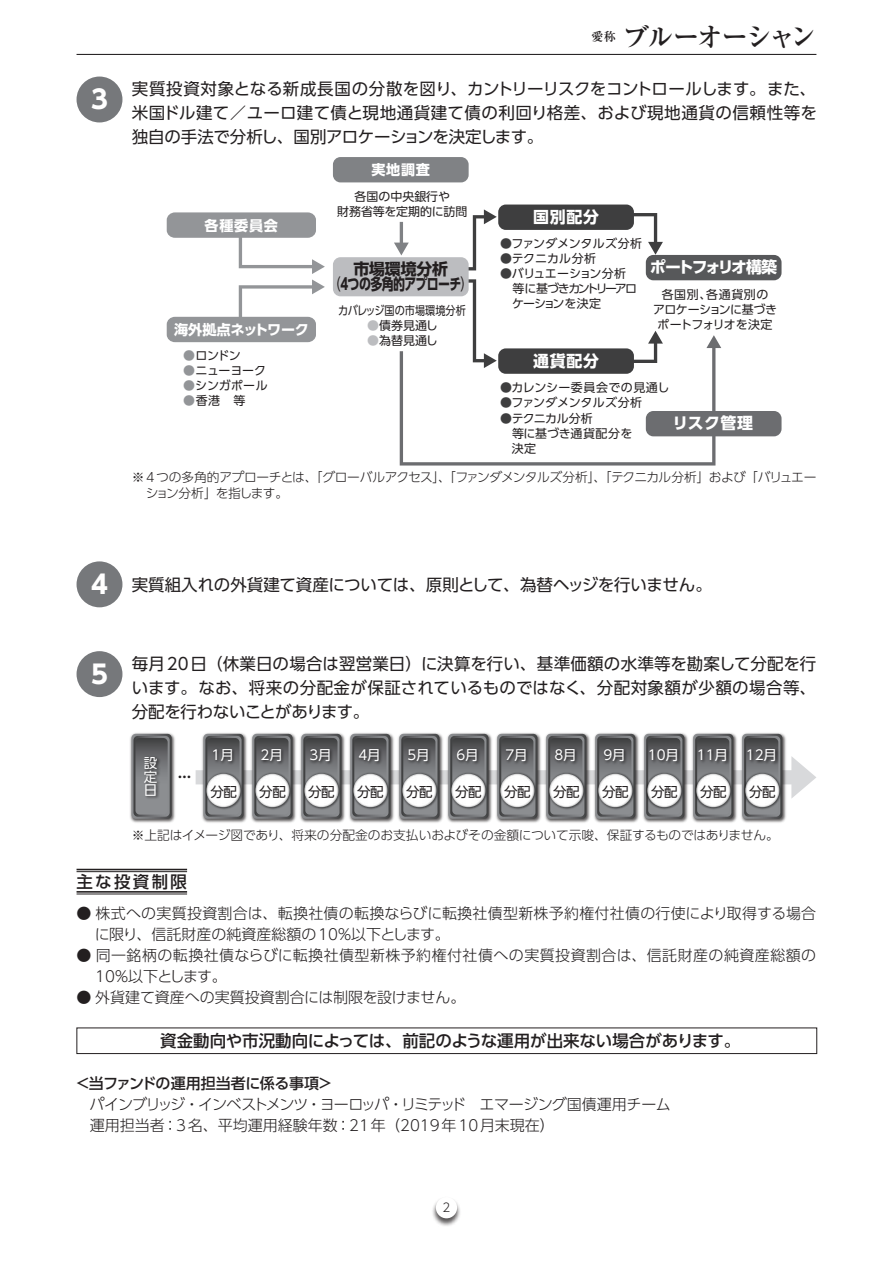
<style>
.page{position:relative;width:893px;height:1263px;background:#fff}
.page>*{position:absolute;margin:0;border:0;box-sizing:border-box;transform-origin:0 0}
.t1{font:700 27px "Ryumin Pro";letter-spacing:-.125em;color:#231f20}
.t2{font:700 25.5px "UD Shin Go Pro";color:#fff}
.t3{font:16.5px/24px "UD Shin Go Pro";letter-spacing:-.005em;color:#231f20;text-align:justify}
.t4{font:500 16.5px "UD Shin Go Pro";color:#231f20}
.t5{font:700 15.9px/15px "UD Shin Go Pro";letter-spacing:-.05em;color:#231f20;text-align:center}
.t6{font:700 15.9px "UD Shin Go Pro";letter-spacing:-.01em;color:#fff}
.t7{font:700 15.9px "UD Shin Go Pro";letter-spacing:-.14em;color:#fff}
.t8{font:300 15px/21px "UD Shin Go Pro";color:#231f20}
.t9{font:300 15px/21px "UD Shin Go Pro";letter-spacing:-.02em;color:#231f20}
.t10{font:300 15px/21px "UD Shin Go Pro";letter-spacing:.03em;color:#231f20}
.t11{font:500 15px "UD Shin Go Pro";letter-spacing:-.025em;color:#231f20}
.t12{font:700 14.1px "UD Shin Go Pro";letter-spacing:-.02em;color:#fff}
.t13{font:700 14.1px "UD Shin Go Pro";color:#fff}
.t14{font:13.5px/13.4px "UD Shin Go Pro";letter-spacing:-.005em;color:#fff;text-align:justify}
.t15{font:13.5px "UD Shin Go Pro";letter-spacing:-.035em;color:#231f20}
.t16{font:700 13.5px "UD Shin Go Pro";color:#231f20}
.t17{font:300 12.75px/16.6px "UD Shin Go Pro";letter-spacing:-.03em;color:#231f20}
.t18{font:12px/15px "UD Shin Go Pro";letter-spacing:-.005em;color:#231f20;text-align:center}
.t19{font:12px/15px "UD Shin Go Pro";letter-spacing:-.025em;color:#231f20;text-align:center}
.t20{font:12px "UD Shin Go Pro";letter-spacing:-.045em;color:#231f20}
.t21{font:12px "UD Shin Go Pro";letter-spacing:.035em;color:#231f20}
.t22{font:12px "UD Shin Go Pro";letter-spacing:-.005em;color:#231f20;scale:.85 1}
.t23{font:12px "UD Shin Go Pro";letter-spacing:-.125em;color:#231f20}
.t24{font:12px "UD Shin Go Pro";letter-spacing:-.085em;color:#231f20}
.t25{font:700 12px "Ryumin Pro";color:#231f20}
.t26{font:300 12px "UD Shin Go Pro";color:#231f20}
.s1{color:#939598}
.s2{font-weight:400}
.s3{color:#bcbdc0}
.s4{color:#3e3e3f}
</style>
<div class="page">
<svg style="left:394px;top:222px;width:15px;height:33px"></svg>
<svg style="left:239px;top:238px;width:86px;height:80px"></svg>
<svg style="left:469px;top:209px;width:28px;height:61px"></svg>
<svg style="left:633px;top:213px;width:30px;height:42px"></svg>
<svg style="left:400px;top:279px;width:321px;height:186px"></svg>
<div style="left:167px;top:212px;width:149px;height:26px;background:#939598;border-radius:8px"></div>
<div style="left:167px;top:317px;width:149px;height:25px;background:#939598;border-radius:8px"></div>
<div style="left:333px;top:157px;width:136px;height:25px;background:#808285;border-radius:8px"></div>
<div style="left:333px;top:257px;width:136px;height:39px;background:#bcbdc0;border-radius:8px"></div>
<div style="left:646px;top:255px;width:135px;height:25px;background:#57585a;border-radius:8px"></div>
<div style="left:646px;top:411px;width:135px;height:25px;background:#6c6d70;border-radius:8px"></div>
<div style="left:498px;top:205px;width:136px;height:25px;background:#3e3e3f;border-radius:8px"></div>
<div style="left:498px;top:348px;width:136px;height:26px;background:#3e3e3f;border-radius:8px"></div>
<img style="left:203px;top:733px;width:435px;height:90px">
<img style="left:644px;top:733px;width:43px;height:90px">
<img style="left:693px;top:733px;width:43px;height:90px">
<img style="left:742px;top:733px;width:43px;height:90px">
<svg style="left:196px;top:734px;width:620px;height:85px"></svg>
<img style="left:743px;top:772px;width:39px;height:38px">
<div style="left:745px;top:774px;width:34px;height:33px;background:#fff;border-radius:50%"></div>
<img style="left:743px;top:745px;width:39px;height:25px">
<img style="left:130px;top:733px;width:45px;height:90px">
<svg style="left:131px;top:734px;width:41px;height:85px;background:#707173"></svg>
<img style="left:141px;top:754px;width:22px;height:48px">
<hr style="left:77px;top:891px;width:110px;height:2px;background:#231f20">
<hr style="left:77px;top:894px;width:110px;height:1px;background:#231f20">
<hr style="left:77px;top:869px;width:110px;height:1px;background:#231f20">
<hr style="left:77px;top:871px;width:110px;height:1px;background:#231f20">
<div style="left:77px;top:1027px;width:740px;height:27px;border:1px solid #231f20"></div>
<div style="left:77px;top:77px;width:45px;height:45px;background:#76787b;border-radius:50%"></div>
<div style="left:77px;top:561px;width:45px;height:46px;background:#76787b;border-radius:50%"></div>
<div style="left:77px;top:651px;width:45px;height:46px;background:#76787b;border-radius:50%"></div>
<hr style="left:77px;top:54px;width:739px;height:1px;background:#231f20">
<div style="left:431px;top:1197px;width:31px;height:30px;background:#231f20;opacity:.75"></div>
<div style="left:436px;top:1197px;width:21px;height:21px;background:#fff;border-radius:50%"></div>
<h2 class="t2" style="left:91px;top:79px;width:18px">3</h2>
<p class="t25" style="left:591px;top:27px;width:26px">愛称</p>
<h1 class="t1" style="left:622px;top:16px;width:195px">ブルーオーシャン</h1>
<p class="t3" style="left:132px;top:77px;width:686px">実質投資対象となる新成長国の分散を図り、カントリーリスクをコントロールします。また、米国ドル建て／ユーロ建て債と現地通貨建て債の利回り格差、および現地通貨の信頼性等を独自の手法で分析し、国別アロケーションを決定します。</p>
<p class="t13" style="left:205px;top:214px;width:75px">各種委員会</p>
<p class="t12" style="left:174px;top:318px;width:136px">海外拠点ネットワーク</p>
<p class="t18" style="left:183px;top:347px;width:59px"><span class="s1">●</span>ロンドン</p>
<p class="t18" style="left:183px;top:362px;width:84px"><span class="s1">●</span>ニューヨーク</p>
<p class="t18" style="left:183px;top:377px;width:86px"><span class="s1">●</span>シンガポール</p>
<p class="t18" style="left:183px;top:393px;width:64px"><span class="s1">●</span>香港　等</p>
<p class="t13" style="left:371px;top:158px;width:60px">実地調査</p>
<p class="t18" style="left:337px;top:188px;width:132px">各国の中央銀行や<br>財務省等を定期的に訪問</p>
<p class="t5" style="left:329px;top:261px;width:145px">市場環境分析<br><span class="s2">（</span>4つの多角的アプローチ<span class="s2">）</span></p>
<p class="t22" style="left:338px;top:301px;width:152px">カバレッジ国の市場環境分析</p>
<p class="t18" style="left:367px;top:318px;width:72px"><span class="s3">●</span>債券見通し</p>
<p class="t18" style="left:367px;top:333px;width:72px"><span class="s3">●</span>為替見通し</p>
<p class="t6" style="left:533px;top:204px;width:68px">国別配分</p>
<p class="t18" style="left:500px;top:235px;width:144px"><span class="s4">●</span>ファンダメンタルズ分析</p>
<p class="t18" style="left:500px;top:250px;width:98px"><span class="s4">●</span>テクニカル分析</p>
<p class="t20" style="left:500px;top:264px;width:127px"><span class="s4">●</span>バリュエーション分析</p>
<p class="t23" style="left:500px;top:279px;width:139px">　等に基づきカントリーアロ</p>
<p class="t24" style="left:512px;top:294px;width:90px">ケーションを決定</p>
<p class="t6" style="left:533px;top:348px;width:68px">通貨配分</p>
<p class="t7" style="left:650px;top:254px;width:129px">ポートフォリオ構築</p>
<p class="t19" style="left:653px;top:286px;width:126px">各国別、各通貨別の<br>アロケーションに基づきポートフォリオを決定</p>
<p class="t21" style="left:500px;top:378px;width:171px"><span class="s4">●</span>カレンシー委員会での見通し</p>
<p class="t18" style="left:500px;top:395px;width:144px"><span class="s4">●</span>ファンダメンタルズ分析</p>
<p class="t20" style="left:500px;top:408px;width:94px"><span class="s4">●</span>テクニカル分析</p>
<p class="t18" style="left:500px;top:425px;width:134px">　等に基づき通貨配分を</p>
<p class="t18" style="left:512px;top:440px;width:26px">決定</p>
<p class="t6" style="left:672px;top:410px;width:82px">リスク管理</p>
<p class="t17" style="left:146px;top:468px;width:672px;text-indent:-14px">※ 4つの多角的アプローチとは、「グローバルアクセス」、「ファンダメンタルズ分析」、「テクニカル分析」および「バリュエーション分析」を指します。</p>
<h2 class="t2" style="left:91px;top:563px;width:18px">4</h2>
<h2 class="t2" style="left:91px;top:653px;width:18px">5</h2>
<p class="t3" style="left:132px;top:572px;width:582px">実質組入れの外貨建て資産については、原則として、為替ヘッジを行いません。</p>
<p class="t3" style="left:132px;top:651px;width:686px">毎月20日（休業日の場合は翌営業日）に決算を行い、基準価額の水準等を勘案して分配を行います。なお、将来の分配金が保証されているものではなく、分配対象額が少額の場合等、分配を行わないことがあります。</p>
<p class="t14" style="left:211px;top:747px;width:24px">1月</p>
<p class="t15" style="left:210px;top:781px;width:28px">分配</p>
<p class="t14" style="left:456px;top:747px;width:24px">6月</p>
<p class="t15" style="left:455px;top:781px;width:28px">分配</p>
<p class="t14" style="left:260px;top:747px;width:24px">2月</p>
<p class="t15" style="left:259px;top:781px;width:28px">分配</p>
<p class="t14" style="left:309px;top:747px;width:24px">3月</p>
<p class="t15" style="left:308px;top:781px;width:28px">分配</p>
<p class="t14" style="left:358px;top:747px;width:24px">4月</p>
<p class="t15" style="left:357px;top:781px;width:28px">分配</p>
<p class="t14" style="left:407px;top:747px;width:24px">5月</p>
<p class="t15" style="left:406px;top:781px;width:28px">分配</p>
<p class="t14" style="left:505px;top:747px;width:24px">7月</p>
<p class="t15" style="left:504px;top:781px;width:28px">分配</p>
<p class="t14" style="left:554px;top:747px;width:24px">8月</p>
<p class="t15" style="left:553px;top:781px;width:28px">分配</p>
<p class="t14" style="left:603px;top:747px;width:24px">9月</p>
<p class="t15" style="left:602px;top:781px;width:28px">分配</p>
<p class="t14" style="left:648px;top:747px;width:33px">10月</p>
<p class="t15" style="left:651px;top:781px;width:28px">分配</p>
<p class="t14" style="left:697px;top:747px;width:33px">11月</p>
<p class="t15" style="left:700px;top:781px;width:28px">分配</p>
<p class="t14" style="left:746px;top:747px;width:33px">12月</p>
<p class="t15" style="left:749px;top:781px;width:28px">分配</p>
<p class="t14" style="left:144px;top:756px;width:15px">設定日</p>
<p class="t16" style="left:178px;top:766px;width:15px">…</p>
<p class="t17" style="left:132px;top:827px;width:649px">※上記はイメージ図であり、将来の分配金のお支払いおよびその金額について示唆、保証するものではありません。</p>
<p class="t4" style="left:77px;top:868px;width:112px">主な投資制限</p>
<p class="t8" style="left:95px;top:902px;width:723px;text-indent:-18px">● 株式への実質投資割合は、転換社債の転換ならびに転換社債型新株予約権付社債の行使により取得する場合に限り、信託財産の純資産総額の10％以下とします。</p>
<p class="t10" style="left:95px;top:944px;width:722px;text-indent:-19px">● 同一銘柄の転換社債ならびに転換社債型新株予約権付社債への実質投資割合は、信託財産の純資産総額の<br>10％以下とします。</p>
<p class="t8" style="left:77px;top:986px;width:391px">● 外貨建て資産への実質投資割合には制限を設けません。</p>
<p class="t4" style="left:160px;top:1027px;width:582px">資金動向や市況動向によっては、前記のような運用が出来ない場合があります。</p>
<p class="t11" style="left:75px;top:1071px;width:259px">＜当ファンドの運用担当者に係る事項＞</p>
<p class="t9" style="left:89px;top:1093px;width:583px">パインブリッジ・インベストメンツ・ヨーロッパ・リミテッド　エマージング国債運用チーム運用担当者：3名、平均運用経験年数：21年（2019年10月末現在）</p>
<p class="t26" style="left:442px;top:1198px;width:9px">2</p>
</div>
